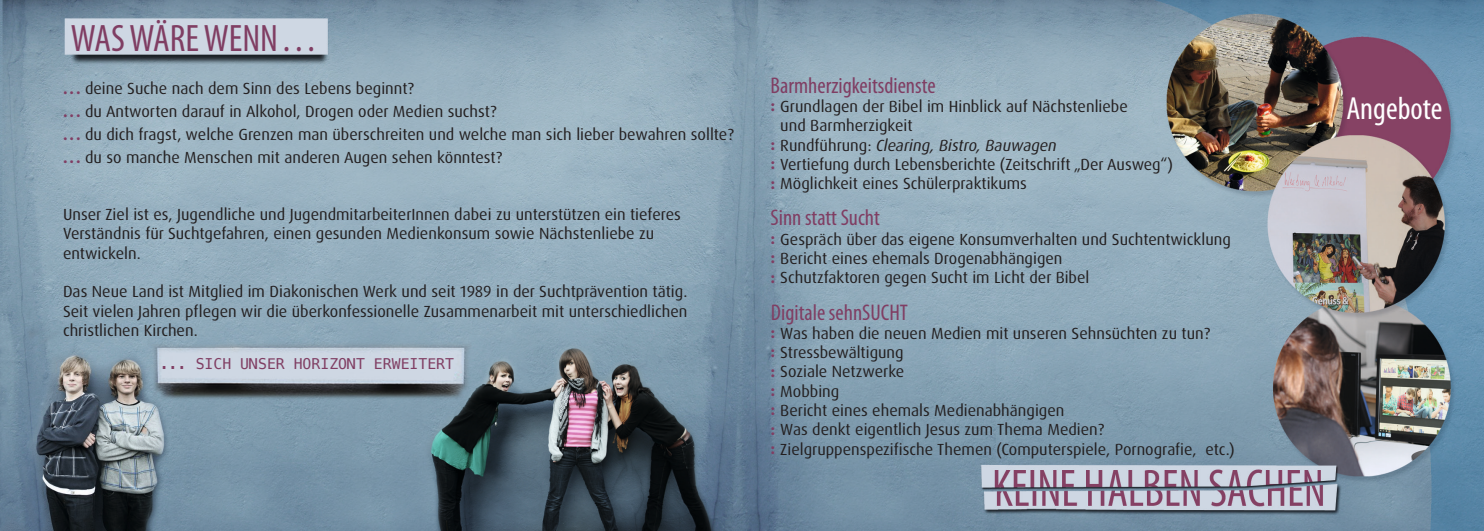
<style>
.page{position:relative;width:1484px;height:531px;background:#fff}
.page>*{position:absolute;margin:0;border:0;box-sizing:border-box;transform-origin:0 0}
.t1{font:condensed 38.32px "Myriad Pro";color:#803e63}
.t2{font:condensed 32.02px "Myriad Pro";color:#fff}
.t3{font:condensed 22.75px "Myriad Pro";color:#803e63}
.t4{font:16.1px/19.2px "Dax OT";color:#231f20}
.t5{font:italic 16.1px "Dax OT";color:#231f20}
.t6{font:14.88px "Menlo";color:#803e63}
.s1{font-weight:700;color:#803e63}
.s2{font-weight:700;font-style:normal;color:#803e63}
.s3{font-style:normal}
</style>
<div class="page">
<img style="left:0;top:0;width:1483px;height:531px">
<h1 class="t1" style="left:71px;top:15px;width:245px">WAS WÄRE WENN . . .</h1>
<p class="t4" style="left:63px;top:77px;width:672px;line-height:22.8px"><span class="s1">...</span> deine Suche nach dem Sinn des Lebens beginnt?<br><span class="s1">...</span> du Antworten darauf in Alkohol, Drogen oder Medien suchst?<br><span class="s1">...</span> du dich fragst, welche Grenzen man überschreiten und welche man sich lieber bewahren sollte? <span class="s1">...</span> du so manche Menschen mit anderen Augen sehen könntest?</p>
<h3 class="t3" style="left:770px;top:71px;width:167px">Barmherzigkeitsdienste</h3>
<p class="t4" style="left:770px;top:97px;width:359px"><span class="s1">:</span> Grundlagen der Bibel im Hinblick auf Nächstenliebe</p>
<p class="t4" style="left:780px;top:116px;width:134px">und Barmherzigkeit</p>
<p class="t5" style="left:770px;top:135px;width:288px"><span class="s2">:</span> <span class="s3">Rundführung:</span> Clearing, Bistro, Bauwagen</p>
<p class="t4" style="left:770px;top:155px;width:404px"><span class="s1">:</span> Vertiefung durch Lebensberichte (Zeitschrift „Der Ausweg“)</p>
<p class="t4" style="left:770px;top:174px;width:258px"><span class="s1">:</span> Möglichkeit eines Schülerpraktikums</p>
<h3 class="t3" style="left:770px;top:204px;width:111px">Sinn statt Sucht</h3>
<p class="t4" style="left:770px;top:230px;width:462px"><span class="s1">:</span> Gespräch über das eigene Konsumverhalten und Suchtentwicklung <span class="s1">:</span> Bericht eines ehemals Drogenabhängigen<br><span class="s1">:</span> Schutzfaktoren gegen Sucht im Licht der Bibel</p>
<h3 class="t3" style="left:770px;top:298px;width:139px">digitale sehnSUCHT</h3>
<p class="t4" style="left:770px;top:324px;width:465px"><span class="s1">:</span> Was haben die neuen Medien mit unseren Sehnsüchten zu tun?<br><span class="s1">:</span> Stressbewältigung<br><span class="s1">:</span> Soziale Netzwerke<br><span class="s1">:</span> Mobbing<br><span class="s1">:</span> Bericht eines ehemals Medienabhängigen<br><span class="s1">:</span> Was denkt eigentlich Jesus zum Thema Medien?<br><span class="s1">:</span> Zielgruppenspezifische Themen (Computerspiele, Pornografie, etc.)</p>
<p class="t4" style="left:63px;top:205px;width:619px">Unser Ziel ist es, Jugendliche und JugendmitarbeiterInnen dabei zu unterstützen ein tieferes<br>Verständnis für Suchtgefahren, einen gesunden Medienkonsum sowie Nächstenliebe zu entwickeln.</p>
<p class="t4" style="left:63px;top:282px;width:626px;text-align:justify">Das Neue Land ist Mitglied im Diakonischen Werk und seit 1989 in der Suchtprävention tätig.<br>Seit vielen Jahren pflegen wir die überkonfessionelle Zusammenarbeit mit unterschiedlichen christlichen Kirchen.</p>
<p class="t6" style="left:160px;top:353px;width:295px">... SICH UNSER HORIZONT ERWEITERT</p>
<h2 class="t2" style="left:1346px;top:89px;width:97px">Angebote</h2>
</div>
